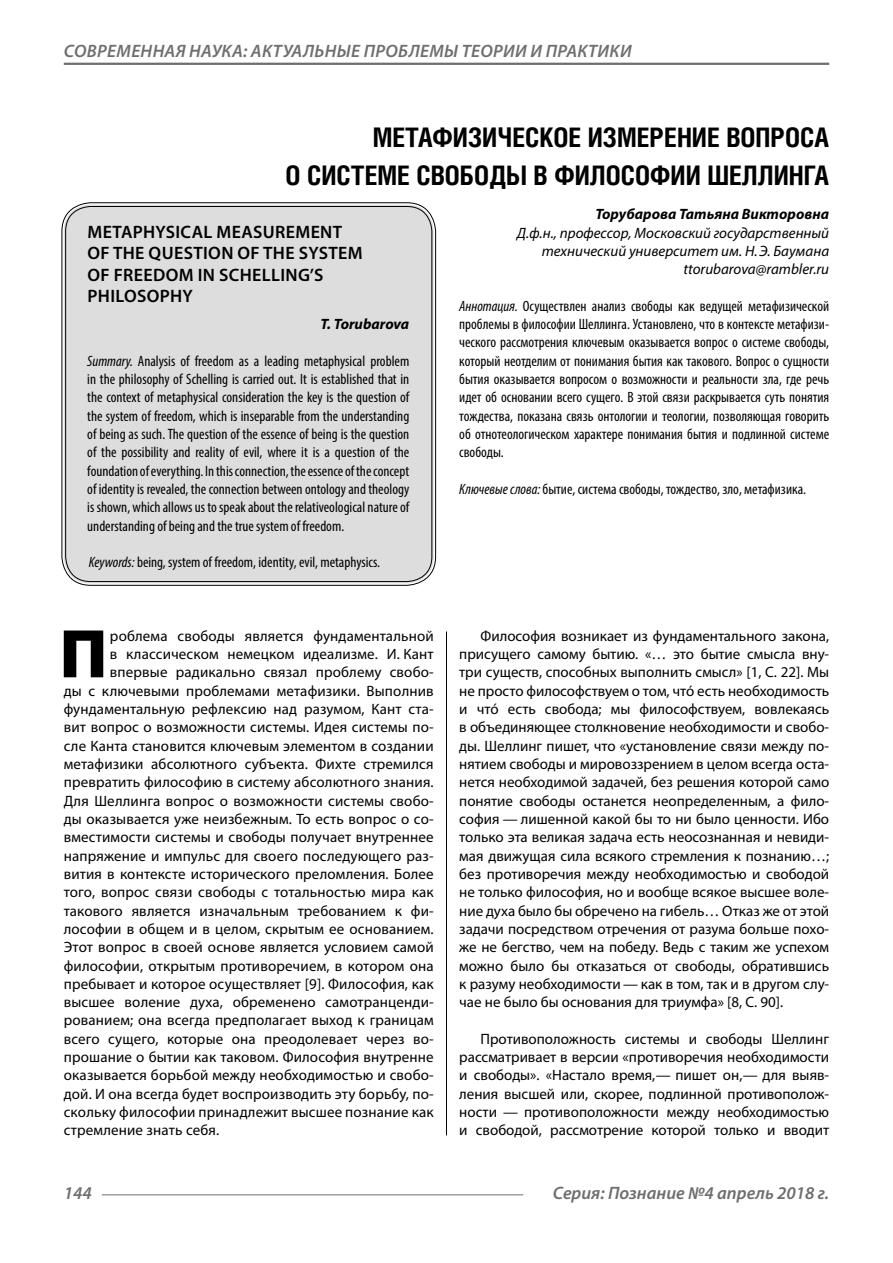
<style>
.page{position:relative;width:893px;height:1263px;background:#fff}
.page>*{position:absolute;margin:0;border:0;box-sizing:border-box;transform-origin:0 0}
.Bukvica{font:900 69.3px "Myriad Pro";color:#000}
.Header{font:700 27px/37.5px "Helios Cond";color:#000;text-align:right}
.Header-eng{font:600 18px/21.6px "Myriad Pro";letter-spacing:.02em;color:#000}
.t1{font:italic 600 18px "Myriad Pro";letter-spacing:.02em;color:#6e6e6e}
.t2{font:italic 600 18px "Myriad Pro";color:#6e6e6e}
.Bukvica-2{font:15px "Myriad Pro";letter-spacing:.01em;color:#000}
.Normal{font:15px/18.3px "Myriad Pro";color:#000;text-align:justify}
.Annotation-eng{font:condensed 15px/18.3px "Myriad Pro";color:#000;text-align:justify}
.Annotation-rus{font:condensed 15px/18.3px "Myriad Pro";color:#000;text-align:justify}
.Author-doc{font:italic 15px/18.3px "Myriad Pro";color:#000;text-align:right}
.Author{font:italic 700 15px "Myriad Pro";color:#000}
.Author-email{font:italic 15px "Myriad Pro";color:#000}
.Author-eng{font:italic 700 15px "Myriad Pro";color:#000}
.s1{font-style:italic}
</style>
<div class="page">
<hr style="left:64px;top:63px;width:765px;height:2px;background:#6e6e6e">
<hr style="left:102px;top:1194px;width:421px;height:1px;background:#6e6e6e">
<div style="left:64px;top:205px;width:370px;height:378px;background:#ddd;border-radius:27px"></div>
<hr style="left:446px;top:631px;width:1px;height:504px;background:#000">
<p class="t1" style="left:64px;top:39px;width:569px">СОВРЕМЕННАЯ НАУКА: АКТУАЛЬНЫЕ ПРОБЛЕМЫ ТЕОРИИ И ПРАКТИКИ</p>
<p class="Header" style="left:285px;top:118px;width:545px">МЕТАФИЗИЧЕСКОЕ ИЗМЕРЕНИЕ ВОПРОСА<br>О СИСТЕМЕ СВОБОДЫ В ФИЛОСОФИИ ШЕЛЛИНГА</p>
<p class="Author" style="left:595px;top:204px;width:235px">Торубарова Татьяна Викторовна</p>
<p class="Author-doc" style="left:517px;top:223px;width:314px">Д.ф.н., профессор, Московский государственный технический университет им. Н.Э. Баумана</p>
<p class="Author-email" style="left:683px;top:260px;width:147px">ttorubarova@rambler.ru</p>
<p class="Annotation-rus" style="left:459px;top:296px;width:371px"><span class="s1">Аннотация.</span> Осуществлен анализ свободы как ведущей метафизической проблемы в философии Шеллинга. Установлено, что в контексте метафизи&shy;ческого рассмотрения ключевым оказывается вопрос о системе свободы, который неотделим от понимания бытия как такового. Вопрос о сущности бытия оказывается вопросом о возможности и реальности зла, где речь идет об основании всего сущего. В этой связи раскрывается суть понятия тождества, показана связь онтологии и теологии, позволяющая говорить об отнотеологическом характере понимания бытия и подлинной системе свободы.</p>
<p class="Annotation-rus" style="left:459px;top:480px;width:348px"><span class="s1">Ключевые слова:</span> бытие, система свободы, тождество, зло, метафизика.</p>
<p class="Header-eng" style="left:87px;top:220px;width:277px">METAPHYSICAL MEASUREMENT<br>OF THE QUESTION OF THE SYSTEM<br>OF FREEDOM IN SCHELLING’S<br>PHILOSOPHY</p>
<p class="Author-eng" style="left:320px;top:314px;width:90px">T. Torubarova</p>
<p class="Annotation-eng" style="left:87px;top:351px;width:324px"><span class="s1">Summary.</span> Analysis of freedom as a leading metaphysical problem in the philosophy of Schelling is carried out. It is established that in the context of metaphysical consideration the key is the question of the system of freedom, which is inseparable from the understanding of being as such. The question of the essence of being is the question of the possibility and reality of evil, where it is a question of the foundation of everything. In this connection, the essence of the concept of identity is revealed, the connection between ontology and theology is shown, which allows us to speak about the relativeological nature of understanding of being and the true system of freedom.</p>
<p class="Annotation-eng" style="left:89px;top:553px;width:293px"><span class="s1">Keywords:</span> being, system of freedom, identity, evil, metaphysics.</p>
<p class="Bukvica" style="left:59px;top:608px;width:50px">П</p>
<p class="Bukvica-2" style="left:110px;top:626px;width:325px">роблема свободы является фундаментальной</p>
<p class="Bukvica-2" style="left:110px;top:645px;width:325px">в классическом немецком идеализме. И. Кант</p>
<p class="Bukvica-2" style="left:110px;top:663px;width:325px">впервые радикально связал проблему свобо-</p>
<p class="Bukvica-2" style="left:64px;top:681px;width:371px">ды с ключевыми проблемами метафизики. Выполнив</p>
<p class="Bukvica-2" style="left:64px;top:700px;width:371px">фундаментальную рефлексию над разумом, Кант ста-</p>
<p class="Bukvica-2" style="left:64px;top:718px;width:371px">вит вопрос о возможности системы. Идея системы по-</p>
<p class="Bukvica-2" style="left:64px;top:736px;width:371px">сле Канта становится ключевым элементом в создании</p>
<p class="Bukvica-2" style="left:64px;top:755px;width:371px">метафизики абсолютного субъекта. Фихте стремился</p>
<p class="Bukvica-2" style="left:64px;top:773px;width:371px">превратить философию в систему абсолютного знания.</p>
<p class="Bukvica-2" style="left:64px;top:791px;width:371px">Для Шеллинга вопрос о возможности системы свобо-</p>
<p class="Bukvica-2" style="left:64px;top:810px;width:371px">ды оказывается уже неизбежным. То есть вопрос о со-</p>
<p class="Bukvica-2" style="left:64px;top:828px;width:371px">вместимости системы и свободы получает внутреннее</p>
<p class="Bukvica-2" style="left:64px;top:846px;width:371px">напряжение и импульс для своего последующего раз-</p>
<p class="Bukvica-2" style="left:64px;top:864px;width:371px">вития в контексте исторического преломления. Более</p>
<p class="Bukvica-2" style="left:64px;top:883px;width:371px">того, вопрос связи свободы с тотальностью мира как</p>
<p class="Bukvica-2" style="left:64px;top:901px;width:371px">такового является изначальным требованием к фи-</p>
<p class="Bukvica-2" style="left:64px;top:919px;width:371px">лософии в общем и в целом, скрытым ее основанием.</p>
<p class="Bukvica-2" style="left:64px;top:938px;width:371px">Этот вопрос в своей основе является условием самой</p>
<p class="Bukvica-2" style="left:64px;top:956px;width:371px">философии, открытым противоречием, в котором она</p>
<p class="Bukvica-2" style="left:64px;top:974px;width:371px">пребывает и которое осуществляет [9]. Философия, как</p>
<p class="Bukvica-2" style="left:64px;top:993px;width:371px">высшее воление духа, обременено самотранценди-</p>
<p class="Bukvica-2" style="left:64px;top:1011px;width:371px">рованием; она всегда предполагает выход к границам</p>
<p class="Bukvica-2" style="left:64px;top:1029px;width:371px">всего сущего, которые она преодолевает через во-</p>
<p class="Bukvica-2" style="left:64px;top:1048px;width:371px">прошание о бытии как таковом. Философия внутренне</p>
<p class="Bukvica-2" style="left:64px;top:1066px;width:371px">оказывается борьбой между необходимостью и свобо-</p>
<p class="Bukvica-2" style="left:64px;top:1084px;width:371px">дой. И она всегда будет воспроизводить эту борьбу, по-</p>
<p class="Bukvica-2" style="left:64px;top:1103px;width:371px">скольку философии принадлежит высшее познание как</p>
<p class="Bukvica-2" style="left:64px;top:1121px;width:157px">стремление знать себя.</p>
<p class="Normal" style="left:459px;top:626px;width:371px;text-indent:21px">Философия возникает из фундаментального закона, присущего самому бытию. «… это бытие смысла вну&shy;три существ, способных выполнить смысл» [1, С. 22]. Мы не просто философствуем о том, чтó есть необходимость и чтó есть свобода; мы философствуем, вовлекаясь в объединяющее столкновение необходимости и свобо&shy;ды. Шеллинг пишет, что «установление связи между по&shy;нятием свободы и мировоззрением в целом всегда оста&shy;нется необходимой задачей, без решения которой само понятие свободы останется неопределенным, а фило&shy;софия — лишенной какой бы то ни было ценности. Ибо только эта великая задача есть неосознанная и невиди&shy;мая движущая сила всякого стремления к познанию…; без противоречия между необходимостью и свободой не только философия, но и вообще всякое высшее воле&shy;ние духа было бы обречено на гибель… Отказ же от этой задачи посредством отречения от разума больше похо&shy;же не бегство, чем на победу. Ведь с таким же успехом можно было бы отказаться от свободы, обратившись к разуму необходимости — как в том, так и в другом слу&shy;чае не было бы основания для триумфа» [8, С. 90].</p>
<p class="Normal" style="left:459px;top:1029px;width:371px;text-indent:21px">Противоположность системы и свободы Шеллинг рассматривает в версии «противоречия необходимости и свободы». «Настало время,— пишет он,— для выяв&shy;ления высшей или, скорее, подлинной противополож&shy;ности — противоположности между необходимостью и свободой, рассмотрение которой только и вводит</p>
<p class="t1" style="left:64px;top:1182px;width:30px">144</p>
<p class="t2" style="left:553px;top:1182px;width:278px">Серия: Познание №4 апрель 2018 г.</p>
</div>
